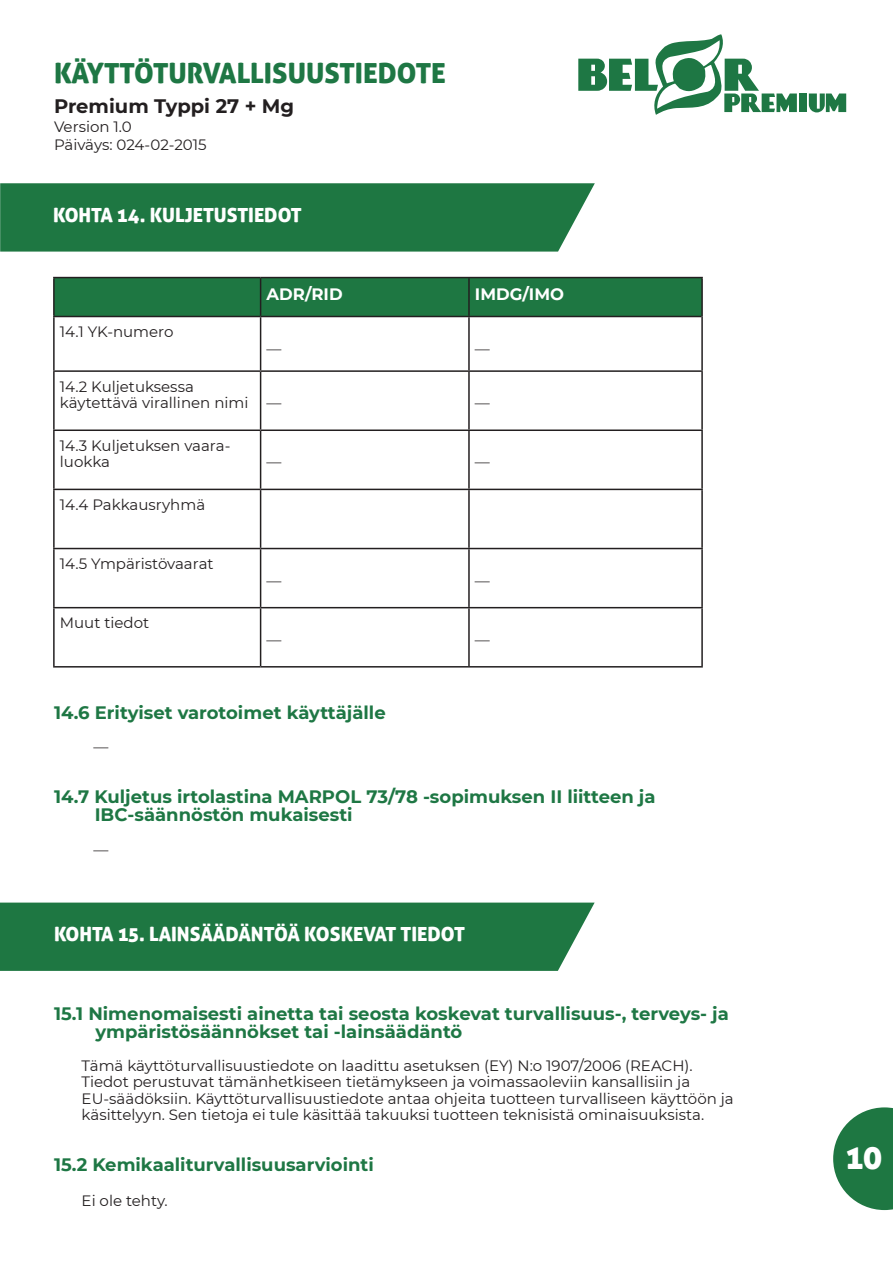
<style>
.page{position:relative;width:893px;height:1263px;background:#fff}
.page>*{position:absolute;margin:0;border:0;box-sizing:border-box;transform-origin:0 0}
.t1{font:33px "Aller Display";color:#fff}
.t2{font:27.75px "Aller Display";color:#1e7744}
.t3{font:19.5px "Aller Display";color:#fff}
.t4{font:700 19.5px "Montserrat";color:#231f20}
.t5{font:700 18px/18px "Montserrat";color:#1e7744}
.t6{font:700 16.5px "Montserrat";color:#fff}
.t7{font:15px/16.5px "Montserrat";color:#231f20}
</style>
<div class="page">
<svg style="left:833px;top:1107px;width:60px;height:103px"></svg>
<svg style="left:809px;top:94px;width:37px;height:18px"></svg>
<div style="left:799px;top:93px;width:8px;height:19px;background:#1e7744"></div>
<svg style="left:578px;top:34px;width:219px;height:81px"></svg>
<div style="left:0;top:183px;width:595px;height:69px;background:#1e7742"></div>
<div style="left:55px;top:278px;width:646px;height:38px;background:#1e7742"></div>
<hr style="left:260px;top:278px;width:1px;height:38px;background:#231f20">
<hr style="left:468px;top:278px;width:2px;height:38px;background:#231f20">
<hr style="left:53px;top:317px;width:2px;height:53px;background:#231f20">
<hr style="left:260px;top:317px;width:1px;height:53px;background:#231f20">
<hr style="left:468px;top:317px;width:2px;height:53px;background:#231f20">
<hr style="left:701px;top:316px;width:2px;height:54px;background:#231f20">
<hr style="left:53px;top:370px;width:208px;height:2px;background:#231f20">
<hr style="left:53px;top:372px;width:2px;height:57px;background:#231f20">
<hr style="left:261px;top:370px;width:208px;height:2px;background:#231f20">
<hr style="left:260px;top:372px;width:1px;height:57px;background:#231f20">
<hr style="left:469px;top:370px;width:234px;height:2px;background:#231f20">
<hr style="left:468px;top:372px;width:2px;height:57px;background:#231f20">
<hr style="left:701px;top:372px;width:2px;height:57px;background:#231f20">
<hr style="left:53px;top:429px;width:208px;height:2px;background:#231f20">
<hr style="left:53px;top:431px;width:2px;height:58px;background:#231f20">
<hr style="left:261px;top:429px;width:208px;height:2px;background:#231f20">
<hr style="left:260px;top:431px;width:1px;height:58px;background:#231f20">
<hr style="left:469px;top:429px;width:234px;height:2px;background:#231f20">
<hr style="left:468px;top:431px;width:2px;height:58px;background:#231f20">
<hr style="left:701px;top:431px;width:2px;height:58px;background:#231f20">
<hr style="left:53px;top:489px;width:208px;height:1px;background:#231f20">
<hr style="left:53px;top:490px;width:2px;height:58px;background:#231f20">
<hr style="left:261px;top:489px;width:208px;height:1px;background:#231f20">
<hr style="left:260px;top:490px;width:1px;height:58px;background:#231f20">
<hr style="left:469px;top:489px;width:234px;height:1px;background:#231f20">
<hr style="left:468px;top:490px;width:2px;height:58px;background:#231f20">
<hr style="left:701px;top:490px;width:2px;height:58px;background:#231f20">
<hr style="left:53px;top:548px;width:208px;height:1px;background:#231f20">
<hr style="left:53px;top:549px;width:2px;height:58px;background:#231f20">
<hr style="left:261px;top:548px;width:208px;height:1px;background:#231f20">
<hr style="left:260px;top:549px;width:1px;height:58px;background:#231f20">
<hr style="left:469px;top:548px;width:234px;height:1px;background:#231f20">
<hr style="left:468px;top:549px;width:2px;height:58px;background:#231f20">
<hr style="left:701px;top:549px;width:2px;height:58px;background:#231f20">
<hr style="left:53px;top:607px;width:208px;height:1px;background:#231f20">
<hr style="left:53px;top:608px;width:2px;height:58px;background:#231f20">
<hr style="left:261px;top:607px;width:208px;height:1px;background:#231f20">
<hr style="left:260px;top:608px;width:1px;height:58px;background:#231f20">
<hr style="left:469px;top:607px;width:234px;height:1px;background:#231f20">
<hr style="left:468px;top:608px;width:2px;height:58px;background:#231f20">
<hr style="left:701px;top:608px;width:2px;height:58px;background:#231f20">
<hr style="left:53px;top:666px;width:208px;height:1px;background:#231f20">
<hr style="left:261px;top:666px;width:208px;height:1px;background:#231f20">
<hr style="left:469px;top:666px;width:234px;height:1px;background:#231f20">
<hr style="left:53px;top:277px;width:208px;height:1px;background:#231f20">
<hr style="left:53px;top:278px;width:2px;height:38px;background:#231f20">
<hr style="left:261px;top:277px;width:208px;height:1px;background:#231f20">
<hr style="left:469px;top:277px;width:234px;height:1px;background:#231f20">
<hr style="left:53px;top:316px;width:208px;height:1px;background:#231f20">
<hr style="left:261px;top:316px;width:208px;height:1px;background:#231f20">
<hr style="left:469px;top:316px;width:232px;height:1px;background:#231f20">
<hr style="left:701px;top:278px;width:2px;height:38px;background:#231f20">
<div style="left:0;top:902px;width:595px;height:69px;background:#1e7742"></div>
<h2 class="t2" style="left:54px;top:56px;width:393px">KÄYTTÖTURVALLISUUSTIEDOTE</h2>
<h3 class="t4" style="left:54px;top:92px;width:242px">Premium Typpi 27 + Mg</h3>
<p class="t7" style="left:54px;top:118px;width:154px;line-height:18px">Version 1.0<br>Päiväys: 024-02-2015</p>
<h3 class="t3" style="left:53px;top:203px;width:250px">KOHTA 14. KULJETUSTIEDOT</h3>
<p class="t7" style="left:60px;top:323px;width:115px">14.1 YK-numero</p>
<p class="t6" style="left:267px;top:282px;width:78px">ADR/RID</p>
<p class="t6" style="left:475px;top:282px;width:91px">IMDG/IMO</p>
<p class="t7" style="left:267px;top:339px;width:16px">—</p>
<p class="t7" style="left:475px;top:339px;width:16px">—</p>
<p class="t7" style="left:60px;top:377px;width:223px">14.2 Kuljetuksessa<br>käytettävä virallinen nimi —</p>
<p class="t7" style="left:475px;top:394px;width:16px">—</p>
<p class="t7" style="left:60px;top:437px;width:172px">14.3 Kuljetuksen vaara&shy;luokka</p>
<p class="t7" style="left:60px;top:496px;width:147px">14.4 Pakkausryhmä</p>
<p class="t7" style="left:60px;top:555px;width:155px">14.5 Ympäristövaarat</p>
<p class="t7" style="left:60px;top:614px;width:91px">Muut tiedot</p>
<p class="t7" style="left:267px;top:453px;width:16px">—</p>
<p class="t7" style="left:475px;top:453px;width:16px">—</p>
<p class="t7" style="left:267px;top:571px;width:16px">—</p>
<p class="t7" style="left:475px;top:571px;width:16px">—</p>
<p class="t7" style="left:267px;top:631px;width:16px">—</p>
<p class="t7" style="left:475px;top:631px;width:16px">—</p>
<p class="t5" style="left:54px;top:702px;width:333px">14.6 Erityiset varotoimet käyttäjälle</p>
<p class="t7" style="left:93px;top:737px;width:16px">—</p>
<p class="t5" style="left:95px;top:786px;width:562px;text-indent:-41px">14.7 Kuljetus irtolastina MARPOL 73/78 -sopimuksen II liitteen ja<br>IBC-säännöstön mukaisesti</p>
<p class="t7" style="left:93px;top:841px;width:16px">—</p>
<h3 class="t3" style="left:54px;top:922px;width:412px">KOHTA 15. LAINSÄÄDÄNTÖÄ KOSKEVAT TIEDOT</h3>
<p class="t5" style="left:95px;top:1003px;width:635px;text-indent:-41px">15.1 Nimenomaisesti ainetta tai seosta koskevat turvallisuus-, terveys- ja ympäristösäännökset tai -lainsäädäntö</p>
<p class="t7" style="left:82px;top:1056px;width:654px">Tämä käyttöturvallisuustiedote on laadittu asetuksen (EY) N:o 1907/2006 (REACH).<br>Tiedot perustuvat tämänhetkiseen tietämykseen ja voimassaoleviin kansallisiin ja EU-säädöksiin. Käyttöturvallisuustiedote antaa ohjeita tuotteen turvalliseen käyttöön ja käsittelyyn. Sen tietoja ei tule käsittää takuuksi tuotteen teknisistä ominaisuuksista.</p>
<p class="t5" style="left:54px;top:1155px;width:321px">15.2 Kemikaaliturvallisuusarviointi</p>
<p class="t7" style="left:82px;top:1191px;width:88px">Ei ole tehty.</p>
<h1 class="t1" style="left:846px;top:1136px;width:38px">10</h1>
</div>
